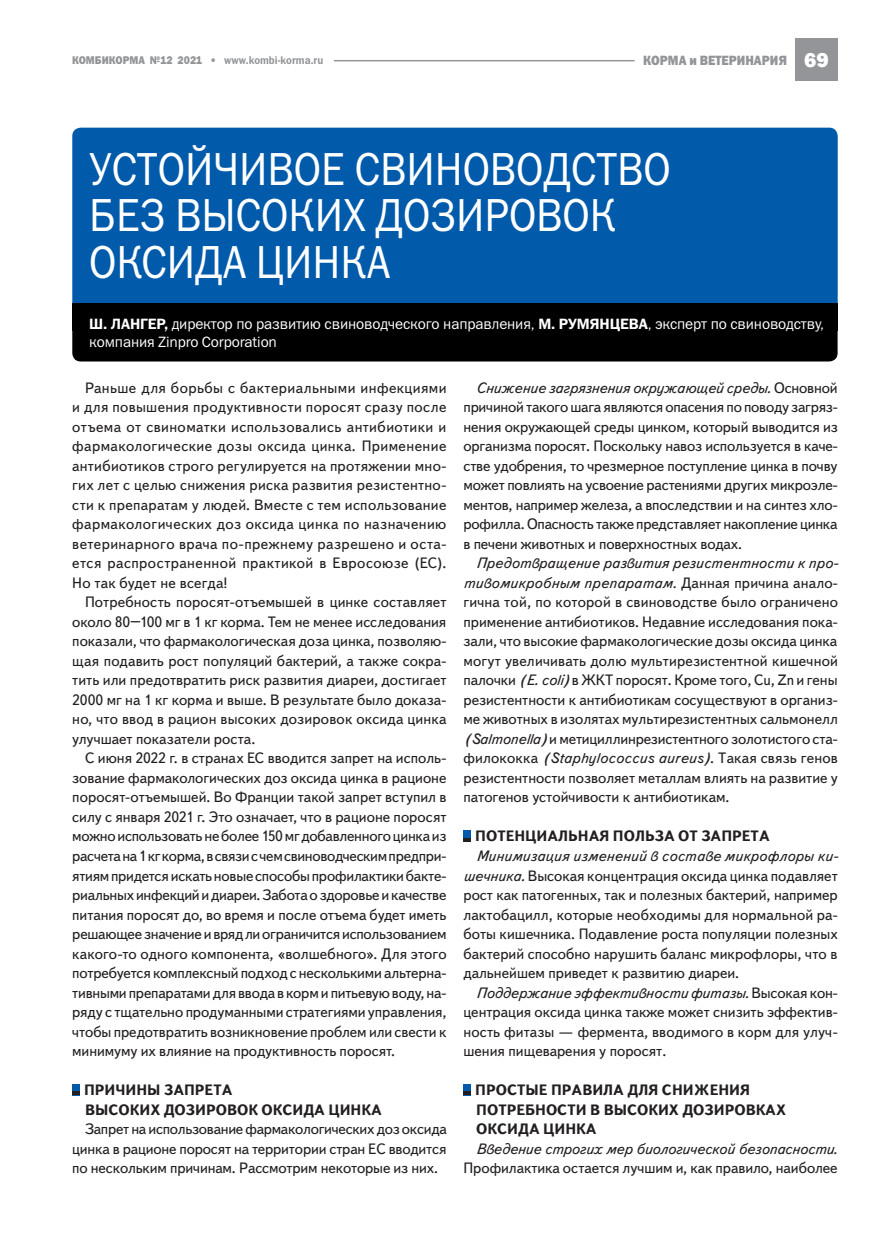
<style>
.page{position:relative;width:893px;height:1234px;background:#fff}
.page>*{position:absolute;margin:0;border:0;box-sizing:border-box;transform-origin:0 0}
.Zagolovok{font:46.5px "Franklin Gothic Book C";color:#fff;scale:.9 1}
.t1{font:800 21px "Franklin Gothic";color:#fff}
.Osnovnoy_text-10-13{font:15px/19.5px "Text Book C";color:#231f20;text-align:justify}
.Osnovnoy_text-10-13-2{font:700 15px "Text Book C";color:#231f20}
.Autor{font:15px/18px "Franklin Gothic Book C";letter-spacing:-.01em;color:#fff}
.Zagolovok-2{font:13.5px "Franklin Gothic Heavy C";color:#939598;scale:.9 1}
.Zagolovok-3{font:11.25px "Franklin Gothic Demi C";color:#939598;scale:.9 1}
.Zagolovok-4{font:11.25px "Franklin Gothic Heavy C";color:#939598;scale:.9 1}
.s1{font-family:"Franklin Gothic Heavy C"}
.s2{font-family:"Franklin Gothic Demi C"}
.s3{font-style:italic}
</style>
<div class="page">
<div style="left:795px;top:38px;width:43px;height:43px;background:#939598"></div>
<hr style="left:334px;top:60px;width:301px;height:1px;background:#939598">
<div style="left:72px;top:128px;width:766px;height:194px;background:#015aaa;border-radius:9px"></div>
<div style="left:72px;top:303px;width:766px;height:58px;background:#000;border-radius:9px"></div>
<div style="left:72px;top:303px;width:766px;height:27px;background:#000"></div>
<div style="left:72px;top:1083px;width:8px;height:11px;background:#015aaa"></div>
<svg style="left:72px;top:1091px;width:8px;height:3px"></svg>
<div style="left:463px;top:830px;width:8px;height:11px;background:#015aaa"></div>
<svg style="left:463px;top:838px;width:8px;height:3px"></svg>
<div style="left:463px;top:1083px;width:8px;height:11px;background:#015aaa"></div>
<svg style="left:463px;top:1091px;width:8px;height:3px"></svg>
<p class="Zagolovok-4" style="left:72px;top:54px;width:10px">КОМ</p>
<p class="Zagolovok-4" style="left:95px;top:54px;width:25px">БИКОРМА</p>
<p class="Zagolovok-3" style="left:150px;top:54px;width:194px"><span class="s1">№12 2021 •</span> www.kombi-korma.ru</p>
<p class="Zagolovok-2" style="left:643px;top:53px;width:161px">корма и ВЕТЕРИНАРИЯ</p>
<p class="t1" style="left:804px;top:46px;width:26px">69</p>
<p class="Zagolovok" style="left:89px;top:143px;width:647px">УСТОЙЧИВОЕ СВИНОВОДСТВО</p>
<p class="Zagolovok" style="left:89px;top:189px;width:587px">БЕЗ ВЫСОКИХ ДОЗИРОВОК</p>
<p class="Zagolovok" style="left:89px;top:236px;width:336px">ОКСИДА ЦИНКА</p>
<p class="Autor" style="left:89px;top:315px;width:736px"><span class="s2">Ш. ЛАНГЕР,</span> директор по развитию свиноводческого направления, <span class="s2">М. Румянцева</span>, эксперт по свиноводству, компания Zinpro Сorporation</p>
<p class="Osnovnoy_text-10-13" style="left:72px;top:378px;width:376px;text-indent:13px">Раньше для борьбы с бактериальными инфекциями и для повышения продуктивности поросят сразу после отъема от свиноматки использовались антибиотики и фармакологические дозы оксида цинка. Применение антибиотиков строго регулируется на протяжении мно&shy;гих лет с целью снижения риска развития резистентно&shy;сти к препаратам у людей. Вместе с тем использование фармакологических доз оксида цинка по назначению ветеринарного врача по-прежнему разрешено и оста&shy;ется распространенной практикой в Евросоюзе (ЕС).</p>
<p class="Osnovnoy_text-10-13" style="left:72px;top:573px;width:157px">Но так будет не всегда!</p>
<p class="Osnovnoy_text-10-13" style="left:72px;top:592px;width:376px;text-indent:13px">Потребность поросят-отъемышей в цинке составляет около 80–100 мг в 1 кг корма. Тем не менее исследования показали, что фармакологическая доза цинка, позволяю&shy;щая подавить рост популяций бактерий, а также сокра&shy;тить или предотвратить риск развития диареи, достигает</p>
<p class="Osnovnoy_text-10-13" style="left:72px;top:690px;width:376px">2000 мг на 1 кг корма и выше. В результате было доказа&shy;но, что ввод в рацион высоких дозировок оксида цинка улучшает показатели роста.</p>
<p class="Osnovnoy_text-10-13" style="left:72px;top:748px;width:376px;text-indent:13px">С июня 2022 г. в странах ЕС вводится запрет на исполь&shy;зование фармакологических доз оксида цинка в рационе поросят-отъемышей. Во Франции такой запрет вступил в силу с января 2021 г. Это означает, что в рационе поросят можно использовать не более 150 мг добавленного цинка из расчета на 1 кг корма, в связи с чем свиноводческим предпри&shy;ятиям придется искать новые способы профилактики бакте&shy;риальных инфекций и диареи. Забота о здоровье и качестве питания поросят до, во время и после отъема будет иметь решающее значение и вряд ли ограничится использованием какого-то одного компонента, «волшебного». Для этого</p>
<p class="Osnovnoy_text-10-13" style="left:72px;top:963px;width:376px">потребуется комплексный подход с несколькими альтерна&shy;тивными препаратами для ввода в корм и питьевую воду, на&shy;ряду с тщательно продуманными стратегиями управления, чтобы предотвратить возникновение проблем или свести к минимуму их влияние на продуктивность поросят.</p>
<p class="Osnovnoy_text-10-13-2" style="left:84px;top:1081px;width:150px">ПРИЧИНЫ ЗАПРЕТА</p>
<p class="Osnovnoy_text-10-13-2" style="left:85px;top:1100px;width:298px">ВЫСОКИХ ДОЗИРОВОК ОКСИДА ЦИНКА</p>
<p class="Osnovnoy_text-10-13" style="left:72px;top:1119px;width:376px;text-indent:13px">Запрет на использование фармакологических доз оксида цинка в рационе поросят на территории стран ЕС вводится по нескольким причинам. Рассмотрим некоторые из них.</p>
<p class="Osnovnoy_text-10-13" style="left:463px;top:378px;width:376px;text-indent:13px"><span class="s3">Снижение загрязнения окружающей среды.</span> Основной причиной такого шага являются опасения по поводу загряз&shy;нения окружающей среды цинком, который выводится из организма поросят. Поскольку навоз используется в каче&shy;стве удобрения, то чрезмерное поступление цинка в почву может повлиять на усвоение растениями других микроэле&shy;ментов, например железа, а впоследствии и на синтез хло&shy;рофилла. Опасность также представляет накопление цинка в печени животных и поверхностных водах.</p>
<p class="Osnovnoy_text-10-13" style="left:463px;top:553px;width:377px;text-indent:13px"><span class="s3">Предотвращение развития резистентности к про&shy;тивомикробным препаратам.</span> Данная причина анало&shy;гична той, по которой в свиноводстве было ограничено применение антибиотиков. Недавние исследования пока&shy;зали, что высокие фармакологические дозы оксида цинка могут увеличивать долю мультирезистентной кишечной палочки <span class="s3">(E. coli)</span> в ЖКТ поросят. Кроме того, Cu, Zn и гены резистентности к антибиотикам сосуществуют в организ&shy;ме животных в изолятах мультирезистентных сальмонелл <span class="s3">(Salmonella)</span> и метициллинрезистентного золотистого ста&shy;филококка <span class="s3">(Staphylococcus aureus)</span>. Такая связь генов резистентности позволяет металлам влиять на развитие у патогенов устойчивости к антибиотикам.</p>
<p class="Osnovnoy_text-10-13-2" style="left:475px;top:827px;width:296px">ПОТЕНЦИАЛЬНАЯ ПОЛЬЗА ОТ ЗАПРЕТА</p>
<p class="Osnovnoy_text-10-13" style="left:463px;top:846px;width:377px;text-indent:13px"><span class="s3">Минимизация изменений в составе микрофлоры ки&shy;шечника.</span> Высокая концентрация оксида цинка подавляет рост как патогенных, так и полезных бактерий, например лактобацилл, которые необходимы для нормальной ра&shy;боты кишечника. Подавление роста популяции полезных бактерий способно нарушить баланс микрофлоры, что в дальнейшем приведет к развитию диареи.</p>
<p class="Osnovnoy_text-10-13" style="left:463px;top:982px;width:376px;text-indent:13px"><span class="s3">Поддержание эффективности фитазы.</span> Высокая кон&shy;центрация оксида цинка также может снизить эффектив&shy;ность фитазы — фермента, вводимого в корм для улуч&shy;шения пищеварения у поросят.</p>
<p class="Osnovnoy_text-10-13-2" style="left:475px;top:1081px;width:276px">ПРОСТЫЕ ПРАВИЛА ДЛЯ СНИЖЕНИЯ</p>
<p class="Osnovnoy_text-10-13-2" style="left:476px;top:1100px;width:311px">ПОТРЕБНОСТИ В ВЫСОКИХ ДОЗИРОВКАХ</p>
<p class="Osnovnoy_text-10-13-2" style="left:476px;top:1120px;width:122px">ОКСИДА ЦИНКА</p>
<p class="Osnovnoy_text-10-13" style="left:463px;top:1138px;width:376px;text-align:right"><span class="s3">Введение строгих мер биологической безопасности.<br></span>Профилактика остается лучшим и, как правило, наиболее</p>
</div>
